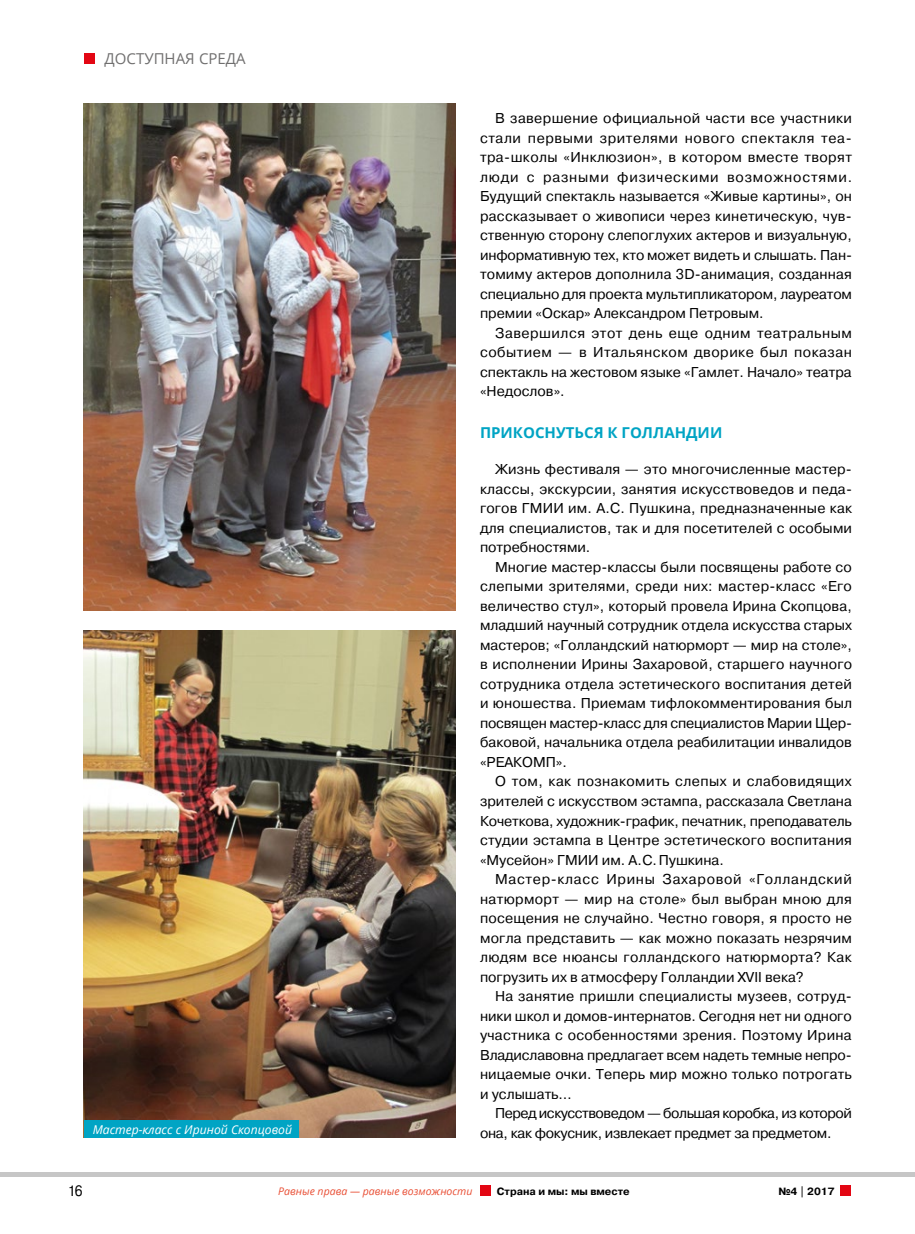
<style>
.page{position:relative;width:915px;height:1234px;background:#fff}
.page>*{position:absolute;margin:0;border:0;box-sizing:border-box;transform-origin:0 0}
.t1{font:700 15px "Open Sans";color:#00a4c4}
.t2{font:15px "Open Sans";color:#706f6f}
.t3{font:15px "Pragmatica";color:#000;scale:.9 1}
.t4{font:14.25px/19.5px "Pragmatica";color:#000;text-align:justify}
.t5{font:14.25px "Pragmatica";letter-spacing:-.03em;color:#000}
.t6{font:14.25px "Pragmatica";letter-spacing:-.02em;color:#000}
.t7{font:italic 12.15px "Open Sans";color:#fff}
.t8{font:italic 10.5px "Open Sans";color:#e94f35}
.t9{font:700 10.5px "Pragmatica C";color:#000}
</style>
<div class="page">
<img style="left:84px;top:630px;width:371px;height:507px">
<img style="left:84px;top:103px;width:371px;height:507px">
<div style="left:84px;top:1120px;width:215px;height:17px;background:#00a4c4"></div>
<div style="left:840px;top:1184px;width:10px;height:11px;background:#e30613"></div>
<div style="left:480px;top:1184px;width:10px;height:11px;background:#e30613"></div>
<div style="left:0;top:1171px;width:914px;height:5px;background:#c6c6c6"></div>
<div style="left:84px;top:54px;width:11px;height:10px;background:#e30613"></div>
<p class="t2" style="left:105px;top:48px;width:21px">Доступная</p>
<p class="t2" style="left:199px;top:48px;width:11px">среда</p>
<p class="t4" style="left:480px;top:109px;width:373px;text-indent:15px">В завершение официальной части все участники стали первыми зрителями нового спектакля теа‑ тра- школы «Инклюзион», в котором вместе творят люди с разными физическими возможностями.<br>Будущий спектакль называется «Живые картины», он рассказывает о живописи через кинетическую, чув‑ ственную сторону слепоглухих актеров и визуальную, информативную тех, кто может видеть и слышать. Пан‑ томиму актеров дополнила 3D-анимация, созданная специально для проекта мультипликатором, лауреатом премии «Оскар» Александром Петровым.</p>
<p class="t4" style="left:480px;top:323px;width:373px;text-indent:15px">Завершился этот день еще одним театральным событием — в Итальянском дворике был показан спектакль на жестовом языке «Гамлет. Начало» театра «Недослов».</p>
<p class="t1" style="left:480px;top:422px;width:23px">Прикоснутьс</p>
<p class="t1" style="left:593px;top:422px;width:49px">я к Голландии</p>
<p class="t4" style="left:480px;top:460px;width:373px;text-align:left;text-indent:15px">Жизнь фестиваля — это многочисленные мастер&shy;классы, экскурсии, занятия искусствоведов и педа‑ гогов ГМИИ им. А.С. Пушкина, предназначенные как для специалистов, так и для посетителей с особыми потребностями.</p>
<p class="t4" style="left:480px;top:557px;width:373px;text-indent:15px">Многие мастер- классы были посвящены работе со слепыми зрителями, среди них: мастер- класс «Его величество стул», который провела Ирина Скопцова, младший научный сотрудник отдела искусства старых мастеров; «Голландский натюрморт — мир на столе», в исполнении Ирины Захаровой, старшего научного сотрудника отдела эстетического воспитания детей и юношества. Приемам тифлокомментирования был посвящен мастер- класс для специалистов Марии Щер‑ баковой, начальника отдела реабилитации инвалидов «РЕАКОМП».</p>
<p class="t4" style="left:480px;top:772px;width:373px;text-indent:15px">О том, как познакомить слепых и слабовидящих зрителей с искусством эстампа, рассказала Светлана Кочеткова, художник- график, печатник, преподаватель студии эстампа в Центре эстетического воспитания «Мусейон» ГМИИ им. А.С.Пушкина.</p>
<p class="t4" style="left:480px;top:869px;width:373px;text-indent:15px">Мастер- класс Ирины Захаровой «Голландский натюрморт — мир на столе» был выбран мною для посещения не случайно. Честно говоря, я просто не могла представить — как можно показать незрячим людям все нюансы голландского натюрморта? Как погрузить их в атмосферу Голландии XVII века?</p>
<p class="t4" style="left:480px;top:986px;width:373px;text-indent:15px">На занятие пришли специалисты музеев, сотруд‑ ники школ и домов- интернатов. Сегодня нет ни одного участника с особенностями зрения. Поэтому Ирина Владиславовна предлагает всем надеть темные непро‑ ницаемые очки. Теперь мир можно только потрогать и услышать…</p>
<p class="t5" style="left:495px;top:1104px;width:358px">Перед искусствоведом — большая коробка, из которой</p>
<p class="t7" style="left:93px;top:1120px;width:201px">Мастер-класс с Ириной Скопцовой</p>
<p class="t6" style="left:480px;top:1123px;width:353px">она, как фокусник, извлекает предмет за предметом.</p>
<p class="t3" style="left:68px;top:1181px;width:18px">16</p>
<p class="t9" style="left:496px;top:1185px;width:134px">Страна и мы: мы вместе</p>
<p class="t9" style="left:778px;top:1185px;width:58px">№4 | 2017</p>
<p class="t8" style="left:278px;top:1183px;width:195px">Равные права — равные возможности</p>
</div>
